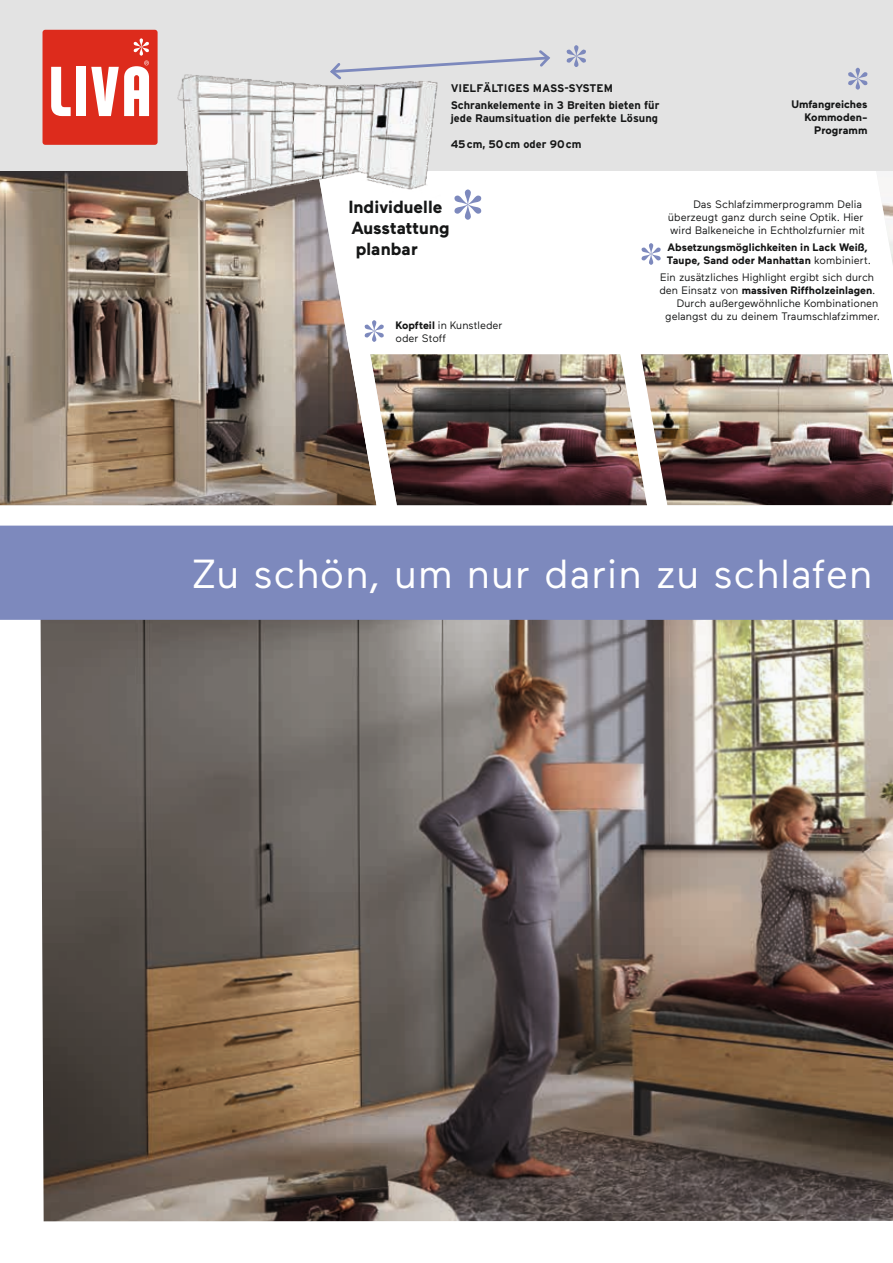
<style>
.page{position:relative;width:893px;height:1263px;background:#fff}
.page>*{position:absolute;margin:0;border:0;box-sizing:border-box;transform-origin:0 0}
.t1{font:40.5px "Maax";letter-spacing:.02em;color:#fff}
.t2{font:700 17.55px/21px "Maax";color:#151616}
.t3{font:700 11.1px/17.1px "Interstate";color:#151616}
.t4{font:700 10.95px/13px "Maax";color:#151616;text-align:right}
.t5{font:10.8px/12.9px "Maax";color:#151616}
.t6{font:700 10.8px/12.9px "Maax";color:#151616}
.s1{font-weight:400}
.s2{font-weight:700}
</style>
<div class="page">
<img style="left:40px;top:620px;width:853px;height:601px">
<svg style="left:839px;top:170px;width:54px;height:484px"></svg>
<img style="left:0;top:170px;width:345px;height:356px">
<img style="left:683px;top:324px;width:210px;height:202px">
<img style="left:334px;top:324px;width:349px;height:202px">
<svg style="left:364px;top:320px;width:20px;height:22px"></svg>
<svg style="left:454px;top:189px;width:28px;height:31px"></svg>
<svg style="left:641px;top:243px;width:20px;height:22px"></svg>
<div style="left:0;top:526px;width:893px;height:94px;background:#7d89bd"></div>
<div style="left:0;top:0;width:893px;height:170px;background:#e3e3e3"></div>
<div style="left:43px;top:30px;width:115px;height:115px;background:#dd2b1c;border-radius:3px"></div>
<svg style="left:51px;top:67px;width:20px;height:49px"></svg>
<div style="left:76px;top:67px;width:10px;height:49px;background:#fff"></div>
<svg style="left:91px;top:38px;width:58px;height:78px"></svg>
<svg style="left:848px;top:68px;width:20px;height:22px"></svg>
<svg style="left:566px;top:45px;width:20px;height:22px"></svg>
<img style="left:176px;top:74px;width:264px;height:132px">
<svg style="left:328px;top:50px;width:222px;height:32px"></svg>
<p class="t3" style="left:451px;top:79px;width:210px">VIELFÄLTIGES MASS-SYSTEM<br>Schrankelemente in 3 Breiten bieten für</p>
<p class="t3" style="left:451px;top:110px;width:209px">jede Raumsituation die perfekte Lösung</p>
<p class="t3" style="left:451px;top:136px;width:132px">45cm, 50cm oder 90cm</p>
<p class="t4" style="left:791px;top:97px;width:78px">Umfangreiches<br>Kommoden-<br>Programm</p>
<h2 class="t2" style="left:348px;top:197px;width:103px">Individuelle<br>Ausstattung planbar</h2>
<p class="t5" style="left:668px;top:198px;width:198px;text-indent:25px">Das Schlafzimmerprogramm Delia überzeugt ganz durch seine Optik. Hier wird Balkeneiche in Echtholzfurnier mit</p>
<p class="t6" style="left:667px;top:241px;width:206px">Absetzungsmöglichkeiten in Lack Weiß,<br>Taupe, Sand oder Manhattan <span class="s1">kombiniert.</span></p>
<p class="t5" style="left:660px;top:271px;width:215px">Ein zusätzliches Highlight ergibt sich durch</p>
<p class="t6" style="left:659px;top:284px;width:218px"><span class="s1">den Einsatz von</span> massiven Riffholzeinlagen<span class="s1">.</span></p>
<p class="t5" style="left:677px;top:297px;width:203px">Durch außergewöhnliche Kombinationen</p>
<p class="t5" style="left:665px;top:310px;width:216px">gelangst du zu deinem Traumschlafzimmer.</p>
<p class="t5" style="left:395px;top:318px;width:109px"><span class="s2">Kopfteil</span> in Kunstleder oder Stoff</p>
<h1 class="t1" style="left:191px;top:553px;width:683px">Zu schön, um nur darin zu schlafen</h1>
</div>
